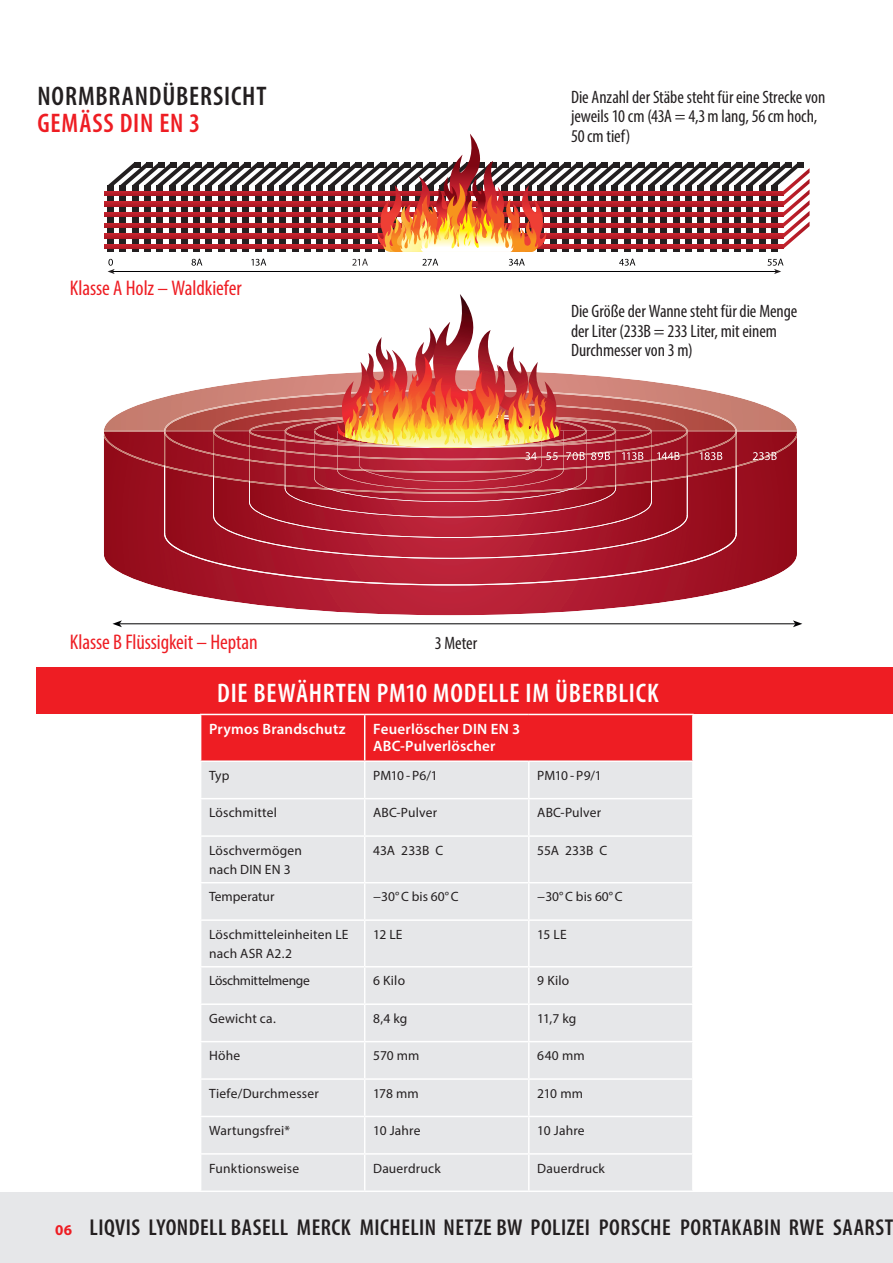
<style>
.page{position:relative;width:893px;height:1263px;background:#fff}
.page>*{position:absolute;margin:0;border:0;box-sizing:border-box;transform-origin:0 0}
.t1{font:600 condensed 27px "Myriad Pro";letter-spacing:.03em;color:#fff}
.t2{font:600 condensed 27px "Myriad Pro";letter-spacing:.03em;color:#231f20}
.t3{font:600 condensed 27px "Myriad Pro";letter-spacing:.03em;color:#ee1d23}
.t4{font:600 condensed 23.1px "Myriad Pro";letter-spacing:.02em;color:#231f20}
.t5{font:condensed 21.3px "Myriad Pro";letter-spacing:-.005em;color:#ee1d23}
.t6{font:condensed 18px/19.5px "Myriad Pro";letter-spacing:-.005em;color:#231f20}
.t7{font:600 15px/16.5px "Myriad Pro";letter-spacing:.01em;color:#fff}
.t8{font:13.5px/19.5px "Myriad Pro";letter-spacing:.01em;color:#231f20}
.t9{font:13.5px "Myriad Pro";letter-spacing:-.025em;color:#231f20}
.s1{font-weight:700;font-stretch:normal;font-size:15px;color:#ee1d23}
</style>
<div class="page">
<div style="left:37px;top:668px;width:856px;height:46px;background:#ee1d23"></div>
<div style="left:201px;top:715px;width:491px;height:45px;background:#ee1d23"></div>
<div style="left:201px;top:762px;width:491px;height:428px;background:#e6e7e9"></div>
<hr style="left:364px;top:715px;width:1px;height:45px;background:#fff">
<hr style="left:364px;top:799px;width:1px;height:36px;background:#fff">
<hr style="left:528px;top:799px;width:2px;height:36px;background:#fff">
<hr style="left:200px;top:835px;width:165px;height:2px;background:#fff">
<hr style="left:365px;top:835px;width:164px;height:2px;background:#fff">
<hr style="left:364px;top:837px;width:1px;height:45px;background:#fff">
<hr style="left:529px;top:835px;width:165px;height:2px;background:#fff">
<hr style="left:528px;top:837px;width:2px;height:45px;background:#fff">
<hr style="left:364px;top:883px;width:1px;height:36px;background:#fff">
<hr style="left:528px;top:883px;width:2px;height:36px;background:#fff">
<hr style="left:364px;top:762px;width:1px;height:36px;background:#fff">
<hr style="left:528px;top:762px;width:2px;height:36px;background:#fff">
<hr style="left:200px;top:798px;width:165px;height:1px;background:#fff">
<hr style="left:365px;top:798px;width:164px;height:1px;background:#fff">
<hr style="left:529px;top:798px;width:165px;height:1px;background:#fff">
<hr style="left:200px;top:882px;width:165px;height:1px;background:#fff">
<hr style="left:365px;top:882px;width:164px;height:1px;background:#fff">
<hr style="left:529px;top:882px;width:165px;height:1px;background:#fff">
<hr style="left:200px;top:919px;width:165px;height:2px;background:#fff">
<hr style="left:365px;top:919px;width:164px;height:2px;background:#fff">
<hr style="left:364px;top:921px;width:1px;height:45px;background:#fff">
<hr style="left:529px;top:919px;width:165px;height:2px;background:#fff">
<hr style="left:528px;top:921px;width:2px;height:45px;background:#fff">
<hr style="left:200px;top:966px;width:165px;height:1px;background:#fff">
<hr style="left:365px;top:966px;width:164px;height:1px;background:#fff">
<hr style="left:364px;top:967px;width:1px;height:36px;background:#fff">
<hr style="left:529px;top:966px;width:165px;height:1px;background:#fff">
<hr style="left:528px;top:967px;width:2px;height:36px;background:#fff">
<hr style="left:200px;top:1003px;width:165px;height:2px;background:#fff">
<hr style="left:365px;top:1003px;width:164px;height:2px;background:#fff">
<hr style="left:364px;top:1005px;width:1px;height:36px;background:#fff">
<hr style="left:529px;top:1003px;width:165px;height:2px;background:#fff">
<hr style="left:528px;top:1005px;width:2px;height:36px;background:#fff">
<hr style="left:200px;top:1041px;width:165px;height:1px;background:#fff">
<hr style="left:365px;top:1041px;width:164px;height:1px;background:#fff">
<hr style="left:364px;top:1042px;width:1px;height:36px;background:#fff">
<hr style="left:529px;top:1041px;width:165px;height:1px;background:#fff">
<hr style="left:528px;top:1042px;width:2px;height:36px;background:#fff">
<hr style="left:200px;top:1078px;width:165px;height:2px;background:#fff">
<hr style="left:365px;top:1078px;width:164px;height:2px;background:#fff">
<hr style="left:364px;top:1080px;width:1px;height:36px;background:#fff">
<hr style="left:529px;top:1078px;width:165px;height:2px;background:#fff">
<hr style="left:528px;top:1080px;width:2px;height:36px;background:#fff">
<hr style="left:200px;top:1116px;width:165px;height:1px;background:#fff">
<hr style="left:365px;top:1116px;width:164px;height:1px;background:#fff">
<hr style="left:364px;top:1117px;width:1px;height:36px;background:#fff">
<hr style="left:529px;top:1116px;width:165px;height:1px;background:#fff">
<hr style="left:528px;top:1117px;width:2px;height:36px;background:#fff">
<hr style="left:200px;top:1153px;width:165px;height:1px;background:#fff">
<hr style="left:365px;top:1153px;width:164px;height:1px;background:#fff">
<hr style="left:364px;top:1154px;width:1px;height:36px;background:#fff">
<hr style="left:529px;top:1153px;width:165px;height:1px;background:#fff">
<hr style="left:528px;top:1154px;width:2px;height:36px;background:#fff">
<svg style="left:104px;top:558px;width:692px;height:58px"></svg>
<svg style="left:164px;top:558px;width:573px;height:27px;background:#b02438"></svg>
<svg style="left:103px;top:294px;width:694px;height:264px"></svg>
<hr style="left:120px;top:623px;width:675px;height:1px;background:#000002">
<svg style="left:112px;top:620px;width:10px;height:7px"></svg>
<svg style="left:793px;top:620px;width:9px;height:7px"></svg>
<hr style="left:113px;top:271px;width:664px;height:1px;background:#000002">
<svg style="left:192px;top:259px;width:10px;height:7px"></svg>
<svg style="left:108px;top:259px;width:7px;height:15px"></svg>
<svg style="left:251px;top:259px;width:15px;height:7px"></svg>
<svg style="left:352px;top:259px;width:16px;height:7px"></svg>
<svg style="left:422px;top:259px;width:16px;height:7px"></svg>
<svg style="left:509px;top:259px;width:16px;height:7px"></svg>
<svg style="left:619px;top:259px;width:16px;height:7px"></svg>
<svg style="left:767px;top:259px;width:16px;height:15px"></svg>
<svg style="left:108px;top:134px;width:702px;height:118px"></svg>
<div style="left:0;top:1192px;width:893px;height:71px;background:#e6e7e9"></div>
<h1 class="t2" style="left:37px;top:80px;width:231px">NORMBRANDÜBERSICHT</h1>
<h1 class="t3" style="left:37px;top:107px;width:164px">GEMÄSS DIN EN 3</h1>
<h3 class="t5" style="left:70px;top:275px;width:173px">Klasse A Holz – Waldkiefer</h3>
<h3 class="t5" style="left:70px;top:629px;width:189px">Klasse B Flüssigkeit – Heptan</h3>
<h3 class="t6" style="left:571px;top:87px;width:256px">Die Anzahl der Stäbe steht für eine Strecke von jeweils 10 cm (43A = 4,3 m lang, 56 cm hoch,<br>50 cm tief)</h3>
<h3 class="t6" style="left:571px;top:301px;width:228px">Die Größe der Wanne steht für die Menge der Liter (233B = 233 Liter, mit einem<br>Durchmesser von 3 m)</h3>
<h3 class="t6" style="left:435px;top:633px;width:44px">3 Meter</h3>
<h1 class="t1" style="left:217px;top:677px;width:443px">DIE BEWÄHRTEN PM10 MODELLE IM ÜBERBLICK</h1>
<p class="t7" style="left:209px;top:720px;width:138px">Prymos Brandschutz</p>
<p class="t7" style="left:373px;top:720px;width:149px">Feuerlöscher DIN EN 3<br>ABC-Pulverlöscher</p>
<p class="t8" style="left:209px;top:765px;width:22px">Typ</p>
<p class="t8" style="left:373px;top:765px;width:66px">PM10 - P6/1</p>
<p class="t8" style="left:537px;top:765px;width:66px">PM10 - P9/1</p>
<p class="t8" style="left:209px;top:803px;width:69px">Löschmittel</p>
<p class="t8" style="left:373px;top:803px;width:65px">ABC-Pulver</p>
<p class="t8" style="left:537px;top:803px;width:65px">ABC-Pulver</p>
<p class="t8" style="left:209px;top:840px;width:94px">Löschvermögen nach DIN EN 3</p>
<p class="t8" style="left:373px;top:840px;width:72px">43A 233B C</p>
<p class="t8" style="left:537px;top:840px;width:71px">55A 233B C</p>
<p class="t8" style="left:209px;top:887px;width:67px">Temperatur</p>
<p class="t8" style="left:373px;top:887px;width:87px">−30° C bis 60° C</p>
<p class="t8" style="left:537px;top:887px;width:87px">−30° C bis 60° C</p>
<p class="t8" style="left:209px;top:924px;width:141px">Löschmitteleinheiten LE nach ASR A2.2</p>
<p class="t8" style="left:373px;top:924px;width:31px">12 LE</p>
<p class="t8" style="left:537px;top:924px;width:31px">15 LE</p>
<p class="t9" style="left:209px;top:972px;width:102px">Löschmittelmenge</p>
<p class="t8" style="left:373px;top:971px;width:33px">6 Kilo</p>
<p class="t8" style="left:537px;top:971px;width:33px">9 Kilo</p>
<p class="t8" style="left:209px;top:1008px;width:68px">Gewicht ca.</p>
<p class="t8" style="left:373px;top:1008px;width:36px">8,4 kg</p>
<p class="t8" style="left:537px;top:1008px;width:41px">11,7 kg</p>
<p class="t8" style="left:209px;top:1046px;width:33px">Höhe</p>
<p class="t8" style="left:373px;top:1046px;width:48px">570 mm</p>
<p class="t8" style="left:537px;top:1046px;width:49px">640 mm</p>
<p class="t8" style="left:209px;top:1083px;width:111px">Tiefe/Durchmesser</p>
<p class="t8" style="left:373px;top:1083px;width:47px">178 mm</p>
<p class="t8" style="left:537px;top:1083px;width:47px">210 mm</p>
<p class="t8" style="left:209px;top:1120px;width:82px">Wartungsfrei*</p>
<p class="t8" style="left:373px;top:1120px;width:49px">10 Jahre</p>
<p class="t8" style="left:537px;top:1120px;width:49px">10 Jahre</p>
<p class="t8" style="left:209px;top:1158px;width:92px">Funktionsweise</p>
<p class="t8" style="left:373px;top:1158px;width:69px">Dauerdruck</p>
<p class="t8" style="left:537px;top:1158px;width:69px">Dauerdruck</p>
<h2 class="t4" style="left:55px;top:1213px;width:840px"><span class="s1">06</span> LIQVIS LYONDELL BASELL MERCK MICHELIN NETZE BW POLIZEI PORSCHE PORTAKABIN RWE SAARST</h2>
</div>
